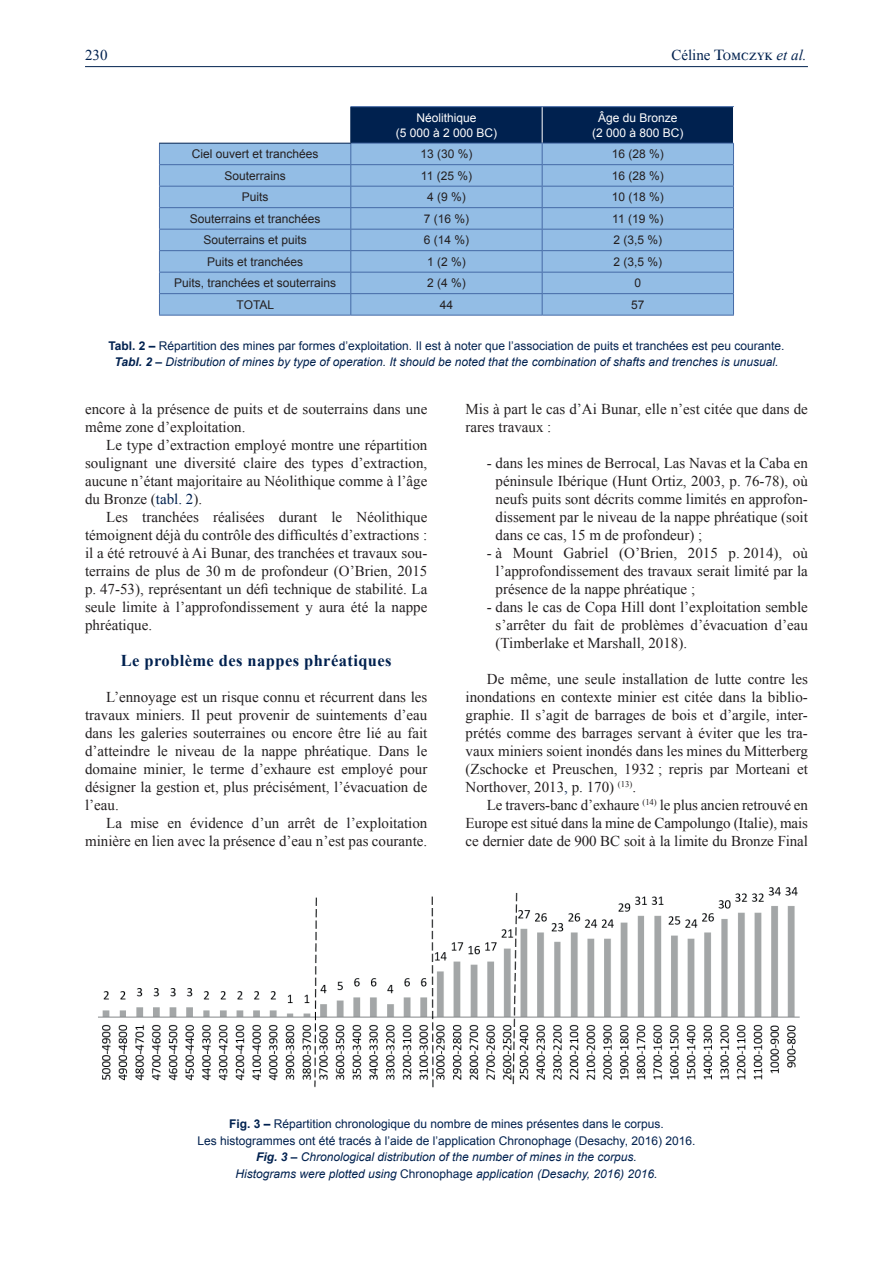
<style>
.page{position:relative;width:893px;height:1263px;background:#fff}
.page>*{position:absolute;margin:0;border:0;box-sizing:border-box;transform-origin:0 0}
.t1{font:700 16.5px "Times New Roman";letter-spacing:.025em;color:#00214f}
.t2{font:15px/18px "Times New Roman";color:#231f20;text-align:justify}
.t3{font:15px "Times Ten Roman SC";color:#00214f}
.t4{font:15px "Times New Roman";color:#00214f}
.t5{font:12px/16.5px "Arial";color:#00214f;text-align:center}
.t6{font:12px "Arial";color:#231f20}
.t7{font:12px/15px "Arial";color:#fff;text-align:center}
.s1{font-family:"Times New Roman"}
.s2{font-family:"Times New Roman";font-style:italic}
.s3{font-weight:700}
.s4{font-weight:700;font-style:italic}
.s5{font-style:italic}
.s6{color:#00214f}
</style>
<div class="page">
<hr style="left:85px;top:66px;width:723px;height:1px;background:#00214f">
<div style="left:160px;top:144px;width:190px;height:171px;background:#93bde5"></div>
<hr style="left:159px;top:164px;width:192px;height:1px;background:#456aa6">
<hr style="left:159px;top:186px;width:192px;height:1px;background:#456aa6">
<hr style="left:159px;top:207px;width:192px;height:1px;background:#456aa6">
<hr style="left:159px;top:229px;width:192px;height:1px;background:#456aa6">
<hr style="left:159px;top:250px;width:192px;height:1px;background:#456aa6">
<hr style="left:159px;top:272px;width:192px;height:1px;background:#456aa6">
<hr style="left:159px;top:293px;width:192px;height:1px;background:#456aa6">
<svg style="left:159px;top:144px;width:1px;height:171px"></svg>
<svg style="left:350px;top:107px;width:384px;height:208px;background:#769ec8"></svg>
<hr style="left:159px;top:315px;width:192px;height:1px;background:#456aa6">
<hr style="left:351px;top:315px;width:191px;height:1px;background:#456aa6">
<hr style="left:542px;top:315px;width:192px;height:1px;background:#456aa6">
<hr style="left:350px;top:106px;width:192px;height:1px;background:#456aa6">
<hr style="left:542px;top:106px;width:192px;height:1px;background:#456aa6">
<hr style="left:351px;top:143px;width:191px;height:1px;background:#456aa6">
<hr style="left:542px;top:143px;width:192px;height:1px;background:#456aa6">
<hr style="left:733px;top:107px;width:1px;height:36px;background:#fff">
<hr style="left:350px;top:107px;width:1px;height:36px;background:#00214f">
<hr style="left:159px;top:143px;width:192px;height:1px;background:#00214f">
<img style="left:98px;top:887px;width:702px;height:201px">
<p class="t4" style="left:85px;top:45px;width:24px">230</p>
<p class="t3" style="left:671px;top:46px;width:137px"><span class="s1">Céline</span> Tomczyk <span class="s2">et al.</span></p>
<p class="t7" style="left:396px;top:110px;width:103px">Néolithique<br>(5 000 à 2 000 BC)</p>
<p class="t7" style="left:592px;top:110px;width:93px">Âge du Bronze (2 000 à 800 BC)</p>
<p class="t6" style="left:192px;top:146px;width:128px">Ciel ouvert et tranchées</p>
<p class="t6" style="left:420px;top:146px;width:54px">13 (30 %)</p>
<p class="t6" style="left:612px;top:146px;width:54px">16 (28 %)</p>
<p class="t6" style="left:224px;top:168px;width:63px">Souterrains</p>
<p class="t6" style="left:421px;top:168px;width:53px">11 (25 %)</p>
<p class="t6" style="left:612px;top:168px;width:54px">16 (28 %)</p>
<p class="t6" style="left:242px;top:189px;width:28px">Puits</p>
<p class="t6" style="left:427px;top:189px;width:40px">4 (9 %)</p>
<p class="t6" style="left:612px;top:189px;width:54px">10 (18 %)</p>
<p class="t6" style="left:190px;top:211px;width:132px">Souterrains et tranchées</p>
<p class="t6" style="left:424px;top:211px;width:47px">7 (16 %)</p>
<p class="t6" style="left:612px;top:211px;width:53px">11 (19 %)</p>
<p class="t6" style="left:203px;top:232px;width:105px">Souterrains et puits</p>
<p class="t6" style="left:424px;top:232px;width:47px">6 (14 %)</p>
<p class="t6" style="left:613px;top:232px;width:50px">2 (3,5 %)</p>
<p class="t6" style="left:207px;top:254px;width:98px">Puits et tranchées</p>
<p class="t6" style="left:427px;top:254px;width:40px">1 (2 %)</p>
<p class="t6" style="left:613px;top:254px;width:50px">2 (3,5 %)</p>
<p class="t6" style="left:174px;top:275px;width:164px">Puits, tranchées et souterrains</p>
<p class="t6" style="left:427px;top:275px;width:40px">2 (4 %)</p>
<p class="t6" style="left:634px;top:275px;width:8px">0</p>
<p class="t6" style="left:237px;top:297px;width:39px">TOTAL</p>
<p class="t6" style="left:440px;top:297px;width:15px">44</p>
<p class="t6" style="left:631px;top:297px;width:15px">57</p>
<p class="t5" style="left:108px;top:337px;width:678px"><span class="s3">Tabl. 2 –</span> Répartition des mines par formes d’exploitation. Il est à noter que l’association de puits et tranchées est peu courante.<br><span class="s4">Tabl. 2 –</span> <span class="s5">Distribution of mines by type of operation. It should be noted that the combination of shafts and trenches is unusual.</span></p>
<p class="t2" style="left:85px;top:400px;width:344px">encore à la présence de puits et de souterrains dans une même zone d’exploitation.</p>
<p class="t2" style="left:85px;top:436px;width:344px;text-indent:21px">Le type d’extraction employé montre une répartition soulignant une diversité claire des types d’extraction, aucune n’étant majoritaire au Néolithique comme à l’âge du Bronze (<span class="s6">tabl. 2</span>).</p>
<p class="t2" style="left:85px;top:508px;width:344px;text-indent:21px">Les tranchées réalisées durant le Néolithique témoignent déjà du contrôle des difficultés d’extractions : il a été retrouvé à Ai Bunar, des tranchées et travaux sou&shy;terrains de plus de 30 m de profondeur (O’Brien, 2015 p. 47-53), représentant un défi technique de stabilité. La seule limite à l’approfondissement y aura été la nappe phréatique.</p>
<p class="t1" style="left:121px;top:649px;width:272px">Le problème des nappes phréatiques</p>
<p class="t2" style="left:85px;top:688px;width:344px;text-indent:21px">L’ennoyage est un risque connu et récurrent dans les travaux miniers. Il peut provenir de suintements d’eau dans les galeries souterraines ou encore être lié au fait d’atteindre le niveau de la nappe phréatique. Dans le domaine minier, le terme d’exhaure est employé pour désigner la gestion et, plus précisément, l’évacuation de l’eau.</p>
<p class="t2" style="left:85px;top:814px;width:344px;text-align:right">La mise en évidence d’un arrêt de l’exploitation minière en lien avec la présence d’eau n’est pas courante.</p>
<p class="t2" style="left:466px;top:400px;width:344px">Mis à part le cas d’Ai Bunar, elle n’est citée que dans de rares travaux :</p>
<p class="t2" style="left:496px;top:454px;width:314px;text-indent:-9px">- dans les mines de Berrocal, Las Navas et la Caba en péninsule Ibérique (Hunt Ortiz, 2003, p. 76-78), où neufs puits sont décrits comme limités en approfon&shy;dissement par le niveau de la nappe phréatique (soit dans ce cas, 15 m de profondeur) ;</p>
<p class="t2" style="left:496px;top:544px;width:314px;text-indent:-9px">- à Mount Gabriel (O’Brien, 2015 p. 2014), où l’approfondissement des travaux serait limité par la présence de la nappe phréatique ;</p>
<p class="t2" style="left:496px;top:598px;width:314px;text-indent:-9px">- dans le cas de Copa Hill dont l’exploitation semble s’arrêter du fait de problèmes d’évacuation d’eau (Timberlake et Marshall, 2018).</p>
<p class="t2" style="left:466px;top:670px;width:344px;text-indent:21px">De même, une seule installation de lutte contre les inondations en contexte minier est citée dans la biblio&shy;graphie. Il s’agit de barrages de bois et d’argile, inter&shy;prétés comme des barrages servant à éviter que les tra&shy;vaux miniers soient inondés dans les mines du Mitterberg (Zschocke et Preuschen, 1932 ; repris par Morteani et Northover, 2013<span class="s6">,</span> p. 170) <sup>(13)</sup>.</p>
<p class="t2" style="left:466px;top:796px;width:344px;text-indent:21px">Le travers-banc d’exhaure <sup>(14)</sup> le plus ancien retrouvé en Europe est situé dans la mine de Campolungo (Italie), mais ce dernier date de 900 BC soit à la limite du Bronze Final</p>
<p class="t5" style="left:197px;top:1116px;width:500px"><span class="s3">Fig. 3 –</span> Répartition chronologique du nombre de mines présentes dans le corpus.<br>Les histogrammes ont été tracés à l’aide de l’application Chronophage (Desachy, 2016) 2016.<br><span class="s4">Fig. 3 –</span> <span class="s5">Chronological distribution of the number of mines in the corpus.<br>Histograms were plotted using</span> Chronophage <span class="s5">application (Desachy, 2016) 2016.</span></p>
</div>
